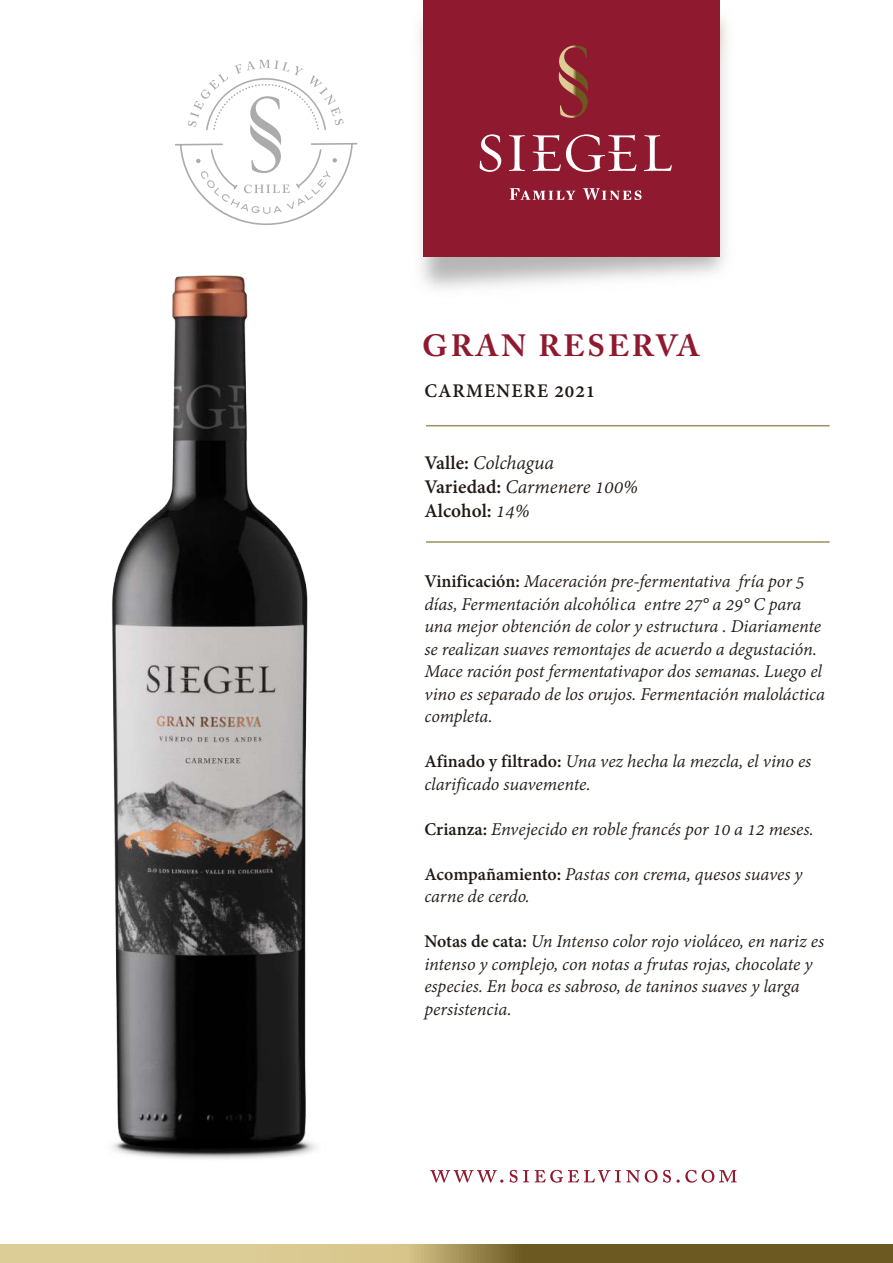
<style>
.page{position:relative;width:893px;height:1263px;background:#fff}
.page>*{position:absolute;margin:0;border:0;box-sizing:border-box;transform-origin:0 0}
.t1{font:700 30.6px "Adobe Caslon Pro";letter-spacing:.09em;color:#8f1a2f}
.t2{font:italic 21px/24px "Adobe Devanagari";letter-spacing:-.005em;color:#211915}
.t3{font:700 21px "Adobe Devanagari";letter-spacing:.05em;color:#211915}
.t4{font:italic 19.5px/22.5px "Adobe Devanagari";letter-spacing:-.005em;color:#211915}
.s1{font-weight:700;font-style:normal}
</style>
<div class="page">
<img style="left:418px;top:16px;width:310px;height:273px">
<div style="left:423px;top:0;width:297px;height:256px;background:#8f1a2f"></div>
<svg style="left:558px;top:45px;width:30px;height:73px"></svg>
<svg style="left:479px;top:134px;width:193px;height:38px"></svg>
<svg style="left:0;top:1244px;width:893px;height:19px"></svg>
<svg style="left:175px;top:60px;width:182px;height:165px"></svg>
<svg style="left:510px;top:188px;width:65px;height:12px"></svg>
<svg style="left:583px;top:188px;width:59px;height:12px"></svg>
<svg style="left:430px;top:1170px;width:307px;height:13px"></svg>
<hr style="left:426px;top:425px;width:404px;height:1px;background:#9d8f5f">
<hr style="left:426px;top:541px;width:404px;height:2px;background:#9d8f5f">
<img style="left:112px;top:275px;width:204px;height:884px">
<h1 class="t1" style="left:422px;top:327px;width:279px">GRAN RESERVA</h1>
<p class="t3" style="left:424px;top:378px;width:173px">CARMENERE 2021</p>
<p class="t2" style="left:424px;top:452px;width:215px"><span class="s1">Valle:</span> Colchagua<br><span class="s1">Variedad:</span> Carmenere 100%<br><span class="s1">Alcohol:</span> 14%</p>
<p class="t4" style="left:424px;top:572px;width:402px"><span class="s1">Vinificación:</span> Maceración pre-fermentativa fría por 5 días, Fermentación alcohólica entre 27° a 29° C para una mejor obtención de color y estructura . Diariamente se realizan suaves remontajes de acuerdo a degustación.<br>Mace ración post fermentativapor dos semanas. Luego el vino es separado de los orujos. Fermentación maloláctica completa.</p>
<p class="t4" style="left:424px;top:752px;width:388px"><span class="s1">Afinado y filtrado:</span> Una vez hecha la mezcla, el vino es clarificado suavemente.</p>
<p class="t4" style="left:425px;top:819px;width:391px"><span class="s1">Crianza:</span> Envejecido en roble francés por 10 a 12 meses.</p>
<p class="t4" style="left:424px;top:864px;width:380px"><span class="s1">Acompañamiento:</span> Pastas con crema, quesos suaves y carne de cerdo.</p>
<p class="t4" style="left:424px;top:932px;width:401px"><span class="s1">Notas de cata:</span> Un Intenso color rojo violáceo, en nariz es intenso y complejo, con notas a frutas rojas, chocolate y especies. En boca es sabroso, de taninos suaves y larga persistencia.</p>
</div>
